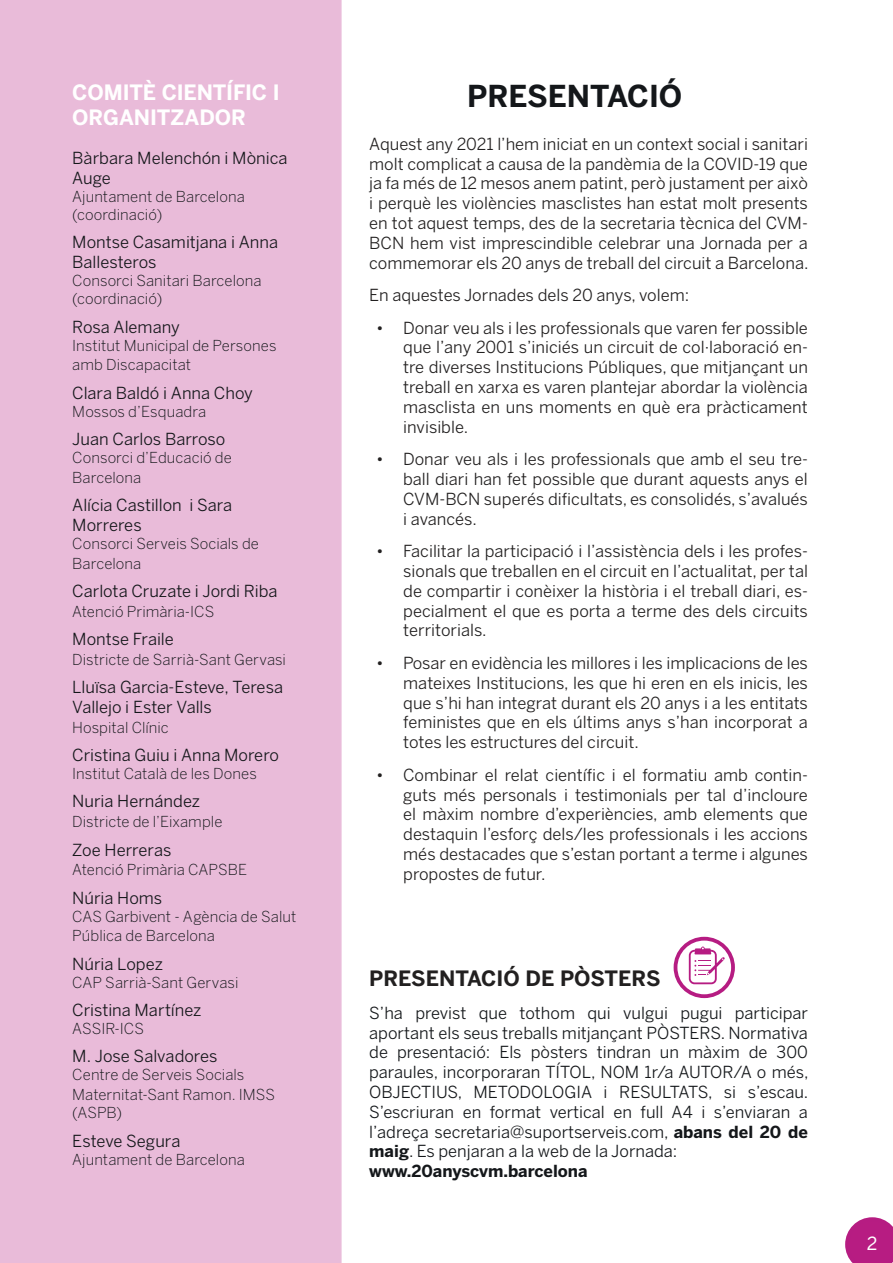
<style>
.page{position:relative;width:893px;height:1263px;background:#fff}
.page>*{position:absolute;margin:0;border:0;box-sizing:border-box;transform-origin:0 0}
.t1{font:700 30px "Benton Sans";color:#14171a}
.t2{font:700 21px/25.2px "Benton Sans";letter-spacing:-.005em;color:#fff}
.t3{font:700 21px "Benton Sans";color:#222020}
.t4{font:18px "Benton Sans";color:#fff}
.t5{font:16.5px/19.8px "Benton Sans";color:#222020;text-align:justify}
.t6{font:16.5px/19.8px "Benton Sans";color:#14171a}
.t7{font:700 16.5px "Benton Sans";color:#14171a}
.t8{font:300 15px/19.8px "Benton Sans";letter-spacing:.005em;color:#14171a}
.s1{font-weight:700}
</style>
<div class="page">
<div style="left:0;top:0;width:342px;height:1263px;background:#e9bbd9"></div>
<svg style="left:675px;top:939px;width:58px;height:57px"></svg>
<div style="left:674px;top:937px;width:61px;height:61px;border:4px solid #b61c82;border-radius:50%"></div>
<svg style="left:689px;top:946px;width:36px;height:38px"></svg>
<svg style="left:845px;top:1217px;width:48px;height:46px"></svg>
<p class="t2" style="left:72px;top:79px;width:209px">COMITÈ CIENTÍFIC I<br>ORGANITZADOR</p>
<p class="t6" style="left:72px;top:148px;width:217px">Bàrbara Melenchón i Mònica<br>Auge</p>
<p class="t8" style="left:72px;top:188px;width:174px;line-height:18px">Ajuntament de Barcelona (coordinació)</p>
<p class="t6" style="left:72px;top:232px;width:207px">Montse Casamitjana i Anna<br>Ballesteros</p>
<p class="t8" style="left:72px;top:272px;width:191px;line-height:18px">Consorci Sanitari Barcelona (coordinació)</p>
<p class="t6" style="left:72px;top:316px;width:109px">Rosa Alemany</p>
<p class="t8" style="left:72px;top:335px;width:206px">Institut Municipal de Persones amb Discapacitat</p>
<p class="t6" style="left:72px;top:383px;width:182px">Clara Baldó i Anna Choy</p>
<p class="t8" style="left:72px;top:401px;width:135px">Mossos d’Esquadra</p>
<p class="t6" style="left:72px;top:429px;width:155px">Juan Carlos Barroso</p>
<p class="t8" style="left:72px;top:447px;width:161px">Consorci d’Educació de<br>Barcelona</p>
<p class="t6" style="left:72px;top:495px;width:162px">Alícia Castillon i Sara<br>Morreres</p>
<p class="t8" style="left:72px;top:533px;width:188px">Consorci Serveis Socials de<br>Barcelona</p>
<p class="t6" style="left:72px;top:581px;width:207px">Carlota Cruzate i Jordi Riba</p>
<p class="t8" style="left:72px;top:601px;width:144px">Atenció Primària-ICS</p>
<p class="t6" style="left:72px;top:629px;width:103px">Montse Fraile</p>
<p class="t8" style="left:72px;top:649px;width:215px">Districte de Sarrià-Sant Gervasi</p>
<p class="t6" style="left:72px;top:677px;width:212px">Lluïsa Garcia-Esteve, Teresa<br>Vallejo i Ester Valls</p>
<p class="t8" style="left:72px;top:717px;width:98px">Hospital Clínic</p>
<p class="t6" style="left:72px;top:745px;width:208px">Cristina Guiu i Anna Morero</p>
<p class="t8" style="left:72px;top:764px;width:186px">Institut Català de les Dones</p>
<p class="t6" style="left:72px;top:791px;width:129px">Nuria Hernández</p>
<p class="t8" style="left:72px;top:812px;width:152px">Districte de l’Eixample</p>
<p class="t6" style="left:72px;top:839px;width:101px">Zoe Herreras</p>
<p class="t8" style="left:72px;top:860px;width:176px">Atenció Primària CAPSBE</p>
<p class="t6" style="left:72px;top:887px;width:92px">Núria Homs</p>
<p class="t8" style="left:72px;top:906px;width:226px">CAS Garbivent - Agència de Salut<br>Pública de Barcelona</p>
<p class="t6" style="left:72px;top:954px;width:92px">Núria Lopez</p>
<p class="t8" style="left:72px;top:972px;width:168px">CAP Sarrià-Sant Gervasi</p>
<p class="t6" style="left:72px;top:1000px;width:131px">Cristina Martínez</p>
<p class="t8" style="left:72px;top:1018px;width:73px">ASSIR-ICS</p>
<p class="t6" style="left:72px;top:1046px;width:147px">M. Jose Salvadores</p>
<p class="t8" style="left:72px;top:1065px;width:204px">Centre de Serveis Socials<br>Maternitat-Sant Ramon. IMSS</p>
<p class="t8" style="left:72px;top:1103px;width:51px">(ASPB)</p>
<p class="t6" style="left:72px;top:1130px;width:110px">Esteve Segura</p>
<p class="t8" style="left:72px;top:1149px;width:174px">Ajuntament de Barcelona</p>
<p class="t1" style="left:467px;top:78px;width:217px">PRESENTACIÓ</p>
<p class="t5" style="left:369px;top:134px;width:441px">Aquest any 2021 l’hem iniciat en un context social i sanitari molt complicat a causa de la pandèmia de la COVID-19 que ja fa més de 12 mesos anem patint, però justament per això i perquè les violències masclistes han estat molt presents en tot aquest temps, des de la secretaria tècnica del CVM-BCN hem vist imprescindible celebrar una Jornada per a commemorar els 20 anys de treball del circuit a Barcelona.</p>
<p class="t5" style="left:369px;top:285px;width:321px">En aquestes Jornades dels 20 anys, volem:</p>
<p class="t5" style="left:403px;top:318px;width:406px;text-indent:-27px">• Donar veu als i les professionals que varen fer possible que l’any 2001 s’iniciés un circuit de col·laboració en&shy;tre diverses Institucions Públiques, que mitjançant un treball en xarxa es varen plantejar abordar la violència masclista en uns moments en què era pràcticament invisible.</p>
<p class="t5" style="left:403px;top:449px;width:406px;text-indent:-27px">• Donar veu als i les professionals que amb el seu tre&shy;ball diari han fet possible que durant aquests anys el CVM-BCN superés dificultats, es consolidés, s’avalués i avancés.</p>
<p class="t5" style="left:403px;top:541px;width:406px;text-indent:-27px">• Facilitar la participació i l’assistència dels i les profes&shy;sionals que treballen en el circuit en l’actualitat, per tal de compartir i conèixer la història i el treball diari, es&shy;pecialment el que es porta a terme des dels circuits territorials.</p>
<p class="t5" style="left:403px;top:653px;width:406px;text-indent:-27px">• Posar en evidència les millores i les implicacions de les mateixes Institucions, les que hi eren en els inicis, les que s’hi han integrat durant els 20 anys i a les entitats feministes que en els últims anys s’han incorporat a totes les estructures del circuit.</p>
<p class="t5" style="left:403px;top:765px;width:406px;text-indent:-27px">• Combinar el relat científic i el formatiu amb contin&shy;guts més personals i testimonials per tal d’incloure el màxim nombre d’experiències, amb elements que destaquin l’esforç dels/les professionals i les accions més destacades que s’estan portant a terme i algunes propostes de futur.</p>
<p class="t3" style="left:369px;top:966px;width:293px">PRESENTACIÓ DE PÒSTERS</p>
<p class="t6" style="left:369px;top:1003px;width:441px;text-align:justify">S’ha previst que tothom qui vulgui pugui participar aportant els seus treballs mitjançant PÒSTERS. Normativa de presentació: Els pòsters tindran un màxim de 300 paraules, incorporaran TÍTOL, NOM 1r/a AUTOR/A o més, OBJECTIUS, METODOLOGIA i RESULTATS, si s’escau.<br>S’escriuran en format vertical en full A4 i s’enviaran a l’adreça secretaria@suportserveis.com, <span class="s1">abans del 20 de maig</span>. Es penjaran a la web de la Jornada:</p>
<p class="t7" style="left:369px;top:1161px;width:220px">www.20anyscvm.barcelona</p>
<p class="t4" style="left:867px;top:1233px;width:12px">2</p>
</div>
